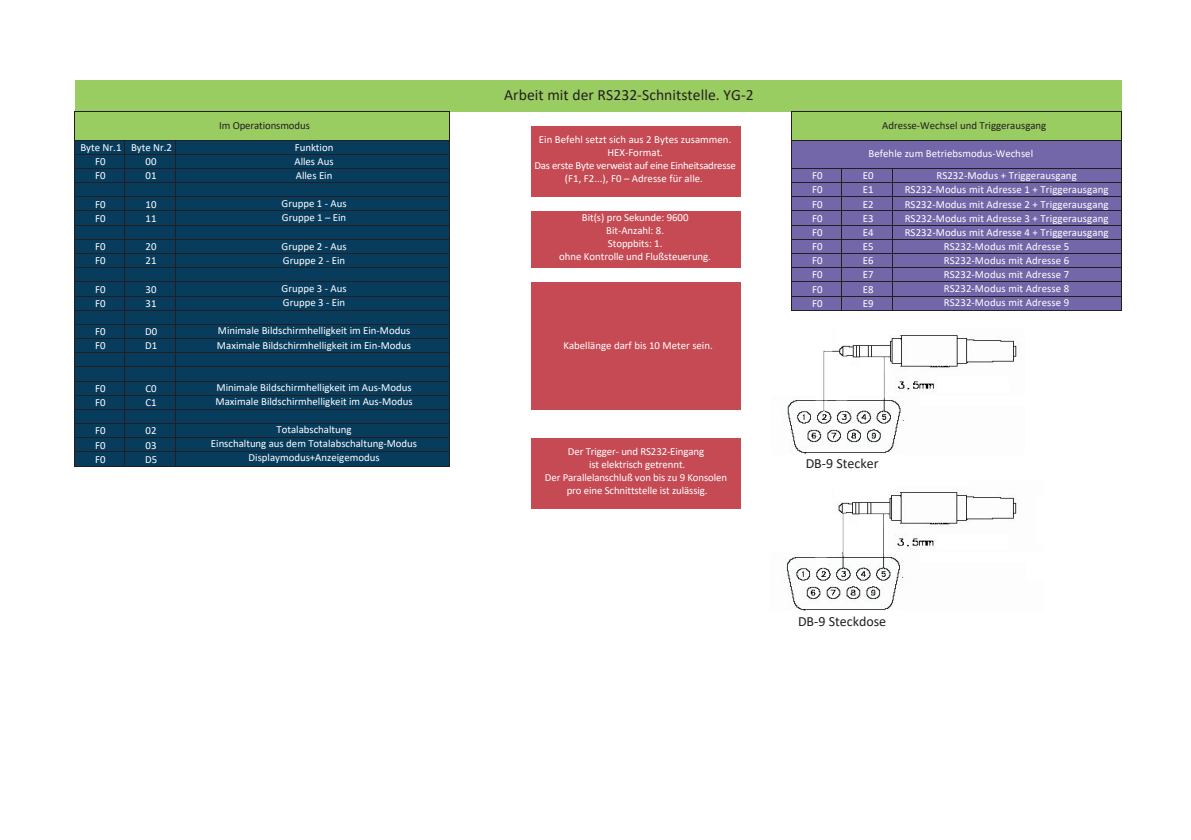
<style>
.page{position:relative;width:1191px;height:840px;background:#fff}
.page>*{position:absolute;margin:0;border:0;box-sizing:border-box;transform-origin:0 0}
.t1{font:15.6px "Calibri";letter-spacing:.005em;color:#231f20}
.t2{font:14px "Calibri";color:#231f20}
.t3{font:10.8px/14.2px "Calibri";color:#fff}
.t4{font:10.8px "Calibri";color:#231f20}
</style>
<div class="page">
<div style="left:75px;top:81px;width:1047px;height:31px;background:#9acd61"></div>
<div style="left:75px;top:112px;width:375px;height:14px;background:#9acd61"></div>
<div style="left:791px;top:112px;width:331px;height:14px;background:#9acd61"></div>
<div style="left:75px;top:126px;width:375px;height:14px;background:#9acd61"></div>
<div style="left:532px;top:126px;width:209px;height:14px;background:#c54a54"></div>
<div style="left:791px;top:126px;width:331px;height:14px;background:#9acd61"></div>
<div style="left:75px;top:140px;width:375px;height:57px;background:#073c5d"></div>
<div style="left:532px;top:140px;width:209px;height:57px;background:#c54a54"></div>
<div style="left:791px;top:140px;width:331px;height:57px;background:#7367a9"></div>
<div style="left:75px;top:197px;width:375px;height:14px;background:#073c5d"></div>
<div style="left:791px;top:197px;width:331px;height:14px;background:#7367a9"></div>
<div style="left:75px;top:211px;width:375px;height:57px;background:#073c5d"></div>
<div style="left:532px;top:211px;width:209px;height:57px;background:#c54a54"></div>
<div style="left:791px;top:211px;width:331px;height:57px;background:#7367a9"></div>
<div style="left:75px;top:267px;width:375px;height:15px;background:#073c5d"></div>
<div style="left:791px;top:267px;width:331px;height:15px;background:#7367a9"></div>
<div style="left:75px;top:282px;width:375px;height:28px;background:#073c5d"></div>
<div style="left:532px;top:282px;width:209px;height:28px;background:#c54a54"></div>
<div style="left:791px;top:282px;width:331px;height:28px;background:#7367a9"></div>
<div style="left:75px;top:310px;width:375px;height:99px;background:#073c5d"></div>
<div style="left:532px;top:310px;width:209px;height:99px;background:#c54a54"></div>
<div style="left:75px;top:409px;width:375px;height:57px;background:#073c5d"></div>
<div style="left:532px;top:437px;width:209px;height:29px;background:#c54a54"></div>
<div style="left:532px;top:466px;width:209px;height:14px;background:#c54a54"></div>
<div style="left:532px;top:480px;width:209px;height:14px;background:#c54a54"></div>
<div style="left:532px;top:494px;width:209px;height:14px;background:#c54a54"></div>
<hr style="left:75px;top:111px;width:375px;height:1px;background:#231f20">
<hr style="left:75px;top:139px;width:375px;height:1px;background:#231f20">
<hr style="left:75px;top:168px;width:375px;height:1px;background:#231f20">
<hr style="left:75px;top:182px;width:375px;height:1px;background:#231f20">
<hr style="left:75px;top:196px;width:375px;height:1px;background:#231f20">
<hr style="left:75px;top:210px;width:375px;height:1px;background:#231f20">
<hr style="left:75px;top:224px;width:375px;height:1px;background:#231f20">
<hr style="left:75px;top:239px;width:375px;height:1px;background:#231f20">
<hr style="left:75px;top:253px;width:375px;height:1px;background:#231f20">
<hr style="left:75px;top:267px;width:375px;height:1px;background:#231f20">
<hr style="left:75px;top:281px;width:375px;height:1px;background:#231f20">
<hr style="left:75px;top:295px;width:375px;height:1px;background:#231f20">
<hr style="left:75px;top:309px;width:375px;height:1px;background:#231f20">
<hr style="left:74px;top:111px;width:1px;height:355px;background:#231f20">
<hr style="left:449px;top:112px;width:1px;height:354px;background:#231f20">
<hr style="left:791px;top:111px;width:1px;height:199px;background:#231f20">
<hr style="left:1121px;top:112px;width:1px;height:198px;background:#231f20">
<hr style="left:124px;top:140px;width:1px;height:326px;background:#231f20">
<hr style="left:175px;top:140px;width:1px;height:326px;background:#231f20">
<hr style="left:841px;top:169px;width:1px;height:141px;background:#231f20">
<hr style="left:892px;top:169px;width:1px;height:141px;background:#231f20">
<hr style="left:792px;top:111px;width:330px;height:1px;background:#231f20">
<hr style="left:792px;top:139px;width:330px;height:1px;background:#231f20">
<hr style="left:75px;top:154px;width:375px;height:1px;background:#231f20">
<hr style="left:792px;top:168px;width:330px;height:1px;background:#231f20">
<hr style="left:792px;top:182px;width:330px;height:1px;background:#231f20">
<hr style="left:792px;top:196px;width:330px;height:1px;background:#231f20">
<hr style="left:792px;top:210px;width:330px;height:1px;background:#231f20">
<hr style="left:792px;top:224px;width:330px;height:1px;background:#231f20">
<hr style="left:792px;top:239px;width:330px;height:1px;background:#231f20">
<hr style="left:792px;top:253px;width:330px;height:1px;background:#231f20">
<hr style="left:792px;top:267px;width:330px;height:1px;background:#231f20">
<hr style="left:792px;top:281px;width:330px;height:1px;background:#231f20">
<hr style="left:792px;top:295px;width:330px;height:1px;background:#231f20">
<hr style="left:792px;top:309px;width:330px;height:1px;background:#231f20">
<hr style="left:75px;top:324px;width:375px;height:1px;background:#231f20">
<hr style="left:75px;top:338px;width:375px;height:1px;background:#231f20">
<hr style="left:75px;top:352px;width:375px;height:1px;background:#231f20">
<hr style="left:75px;top:366px;width:375px;height:1px;background:#231f20">
<hr style="left:75px;top:380px;width:375px;height:1px;background:#231f20">
<hr style="left:75px;top:394px;width:375px;height:1px;background:#231f20">
<hr style="left:75px;top:408px;width:375px;height:1px;background:#231f20">
<hr style="left:75px;top:423px;width:375px;height:1px;background:#231f20">
<hr style="left:75px;top:437px;width:375px;height:1px;background:#231f20">
<hr style="left:75px;top:451px;width:375px;height:1px;background:#231f20">
<hr style="left:75px;top:465px;width:375px;height:1px;background:#231f20">
<img style="left:786px;top:489px;width:233px;height:121px">
<img style="left:786px;top:335px;width:233px;height:119px">
<h1 class="t1" style="left:504px;top:84px;width:251px">Arbeit mit der RS232-Schnitstelle. YG-2</h1>
<p class="t4" style="left:219px;top:117px;width:92px">Im Operationsmodus</p>
<p class="t4" style="left:882px;top:117px;width:166px">Adresse-Wechsel und Triggerausgang</p>
<p class="t3" style="left:534px;top:133px;width:203px;line-height:13px;text-align:center">Ein Befehl setzt sich aus 2 Bytes zusammen.<br>HEX-Format.<br>Das erste Byte verweist auf eine Einheitsadresse (F1, F2...), F0 – Adresse für alle.</p>
<p class="t3" style="left:559px;top:211px;width:153px;line-height:13px;text-align:center">Bit(s) pro Sekunde: 9600<br>Bit-Anzahl: 8.<br>Stoppbits: 1.<br>ohne Kontrolle und Flußsteuerung.</p>
<p class="t3" style="left:294px;top:140px;width:41px;text-align:justify">Funktion Alles Aus Alles Ein</p>
<p class="t3" style="left:281px;top:196px;width:67px">Gruppe 1 - Aus<br>Gruppe 1 – Ein</p>
<p class="t3" style="left:281px;top:238px;width:67px">Gruppe 2 - Aus<br>Gruppe 2 - Ein</p>
<p class="t3" style="left:281px;top:281px;width:67px">Gruppe 3 - Aus<br>Gruppe 3 - Ein</p>
<p class="t3" style="left:217px;top:323px;width:196px">Minimale Bildschirmhelligkeit im Ein-Modus<br>Maximale Bildschirmhelligkeit im Ein-Modus</p>
<p class="t3" style="left:216px;top:379px;width:198px">Minimale Bildschirmhelligkeit im Aus-Modus<br>Maximale Bildschirmhelligkeit im Aus-Modus</p>
<p class="t3" style="left:211px;top:422px;width:208px;text-align:center">Totalabschaltung<br>Einschaltung aus dem Totalabschaltung-Modus<br>Displaymodus+Anzeigemodus</p>
<p class="t3" style="left:95px;top:140px;width:79px;text-indent:-15px">Byte Nr.1 Byte Nr.2<br>F0</p>
<p class="t3" style="left:868px;top:146px;width:166px">Befehle zum Betriebsmodus-Wechsel</p>
<p class="t3" style="left:145px;top:154px;width:12px">00</p>
<p class="t3" style="left:904px;top:168px;width:205px;text-align:center">RS232-Modus + Triggerausgang RS232-Modus mit Adresse 1 + Triggerausgang RS232-Modus mit Adresse 2 + Triggerausgang RS232-Modus mit Adresse 3 + Triggerausgang RS232-Modus mit Adresse 4 + Triggerausgang RS232-Modus mit Adresse 5<br>RS232-Modus mit Adresse 6<br>RS232-Modus mit Adresse 7<br>RS232-Modus mit Adresse 8<br>RS232-Modus mit Adresse 9</p>
<p class="t3" style="left:95px;top:168px;width:12px">F0</p>
<p class="t3" style="left:145px;top:168px;width:12px">01</p>
<p class="t3" style="left:812px;top:168px;width:12px">F0</p>
<p class="t3" style="left:863px;top:168px;width:12px">E0</p>
<p class="t3" style="left:812px;top:182px;width:12px">F0</p>
<p class="t3" style="left:863px;top:182px;width:12px">E1</p>
<p class="t3" style="left:95px;top:196px;width:12px">F0</p>
<p class="t3" style="left:145px;top:196px;width:12px">10</p>
<p class="t3" style="left:812px;top:196px;width:12px">F0</p>
<p class="t3" style="left:863px;top:196px;width:12px">E2</p>
<p class="t3" style="left:95px;top:211px;width:12px">F0</p>
<p class="t3" style="left:145px;top:211px;width:12px">11</p>
<p class="t3" style="left:812px;top:211px;width:12px">F0</p>
<p class="t3" style="left:863px;top:211px;width:12px">E3</p>
<p class="t3" style="left:812px;top:225px;width:12px">F0</p>
<p class="t3" style="left:863px;top:225px;width:12px">E4</p>
<p class="t3" style="left:95px;top:239px;width:12px">F0</p>
<p class="t3" style="left:145px;top:239px;width:12px">20</p>
<p class="t3" style="left:812px;top:239px;width:12px">F0</p>
<p class="t3" style="left:863px;top:239px;width:12px">E5</p>
<p class="t3" style="left:95px;top:253px;width:12px">F0</p>
<p class="t3" style="left:145px;top:253px;width:12px">21</p>
<p class="t3" style="left:812px;top:253px;width:12px">F0</p>
<p class="t3" style="left:863px;top:253px;width:12px">E6</p>
<p class="t3" style="left:812px;top:267px;width:12px">F0</p>
<p class="t3" style="left:863px;top:267px;width:12px">E7</p>
<p class="t3" style="left:95px;top:281px;width:12px">F0</p>
<p class="t3" style="left:145px;top:281px;width:12px">30</p>
<p class="t3" style="left:812px;top:281px;width:12px">F0</p>
<p class="t3" style="left:863px;top:281px;width:12px">E8</p>
<p class="t3" style="left:95px;top:296px;width:12px">F0</p>
<p class="t3" style="left:145px;top:296px;width:12px">31</p>
<p class="t3" style="left:812px;top:296px;width:12px">F0</p>
<p class="t3" style="left:863px;top:296px;width:12px">E9</p>
<p class="t3" style="left:95px;top:324px;width:12px">F0</p>
<p class="t3" style="left:145px;top:324px;width:14px">D0</p>
<p class="t3" style="left:95px;top:338px;width:12px">F0</p>
<p class="t3" style="left:145px;top:338px;width:14px">D1</p>
<p class="t3" style="left:95px;top:380px;width:12px">F0</p>
<p class="t3" style="left:145px;top:380px;width:13px">C0</p>
<p class="t3" style="left:95px;top:395px;width:12px">F0</p>
<p class="t3" style="left:145px;top:395px;width:13px">C1</p>
<p class="t3" style="left:95px;top:423px;width:12px">F0</p>
<p class="t3" style="left:145px;top:423px;width:12px">02</p>
<p class="t3" style="left:95px;top:437px;width:12px">F0</p>
<p class="t3" style="left:145px;top:437px;width:12px">03</p>
<p class="t3" style="left:95px;top:451px;width:12px">F0</p>
<p class="t3" style="left:145px;top:451px;width:14px">D5</p>
<p class="t3" style="left:545px;top:444px;width:184px;line-height:13px;text-align:center">Der Trigger- und RS232-Eingang<br>ist elektrisch getrennt.<br>Der Parallelanschluß von bis zu 9 Konsolen pro eine Schnittstelle ist zulässig.</p>
<p class="t3" style="left:563px;top:338px;width:151px">Kabellänge darf bis 10 Meter sein.</p>
<p class="t2" style="left:805px;top:453px;width:74px">DB-9 Stecker</p>
<p class="t2" style="left:798px;top:611px;width:90px">DB-9 Steckdose</p>
</div>
